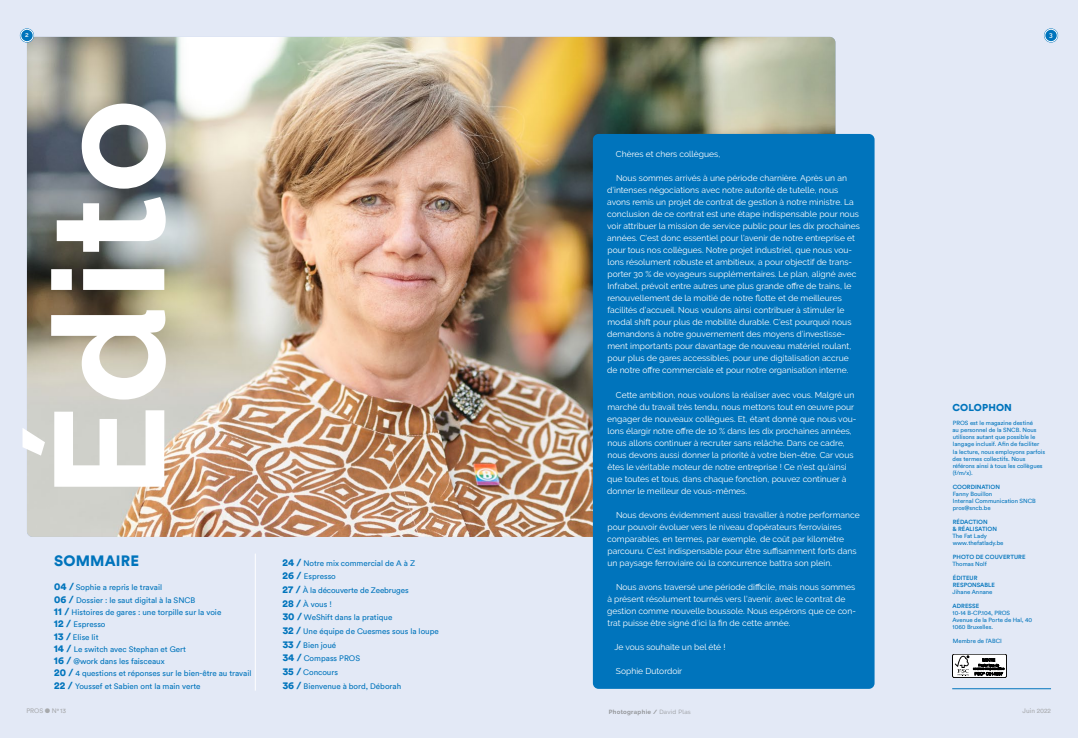
<style>
.page{position:relative;width:1078px;height:738px;background:#fff}
.page>*{position:absolute;margin:0;border:0;box-sizing:border-box;transform-origin:0 0}
.t1{font:700 154.9px "Raleway";letter-spacing:.025em;color:#fff}
.t2{font:900 15px "Circular";letter-spacing:.01em;color:#0074bc}
.t3{font:900 10px "Circular";letter-spacing:.01em;color:#0074bc}
.t4{font:8.5px/12px "Raleway";color:#fff}
.t5{font:8px/13.6px "Circular";color:#0074bc}
.t6{font:6.5px "Circular";color:#a7a9ac}
.t7{font:600 6.5px "Raleway";color:#fff}
.t8{font:6px/7px "Circular";color:#0074bc}
.t9{font:500 6px/7px "Circular";color:#0074bc}
.t10{font:700 6px "Raleway";letter-spacing:.05em;color:#939598}
.s1{font-weight:900;font-size:10px}
.s2{font-weight:400}
</style>
<div class="page">
<div style="left:0;top:0;width:1077px;height:737px;background:#e3e9f6"></div>
<img style="left:27px;top:37px;width:808px;height:499px">
<div style="left:592px;top:134px;width:282px;height:554px;background:#0074bc;border-radius:6px"></div>
<hr style="left:951px;top:687px;width:99px;height:1px;background:#0074bc">
<hr style="left:255px;top:553px;width:1px;height:137px;background:#fff">
<svg style="left:952px;top:653px;width:54px;height:24px"></svg>
<div style="left:952px;top:653px;width:54px;height:24px;border:1px solid #000;border-radius:2px"></div>
<svg style="left:954px;top:655px;width:49px;height:20px"></svg>
<svg style="left:20px;top:28px;width:14px;height:15px"></svg>
<svg style="left:1043px;top:28px;width:14px;height:15px"></svg>
<div style="left:21px;top:29px;width:12px;height:13px;border:1px solid #fff;border-radius:50%"></div>
<div style="left:1044px;top:29px;width:13px;height:13px;border:1px solid #fff;border-radius:50%"></div>
<p class="t7" style="left:25px;top:31px;width:5px">2</p>
<p class="t7" style="left:1048px;top:31px;width:5px">3</p>
<h1 class="t1" style="left:21px;top:498px;width:400px;rotate:-90deg">Édito</h1>
<h2 class="t2" style="left:54px;top:550px;width:86px">SOMMAIRE</h2>
<p class="t5" style="left:54px;top:581px;width:199px;line-height:12.3px"><span class="s1">04 /</span> Sophie a repris le travail<br><span class="s1">06 /</span> Dossier : le saut digital à la SNCB<br><span class="s1">11 /</span> Histoires de gares : une torpille sur la voie<br><span class="s1">12 /</span> Espresso<br><span class="s1">13 /</span> Elise lit<br><span class="s1">14 /</span> Le switch avec Stephan et Gert<br><span class="s1">16 /</span> @work dans les faisceaux<br><span class="s1">20 /</span> 4 questions et réponses sur le bien-être au travail<br><span class="s1">22 /</span> Youssef et Sabien ont la main verte</p>
<p class="t5" style="left:282px;top:555px;width:158px"><span class="s1">24 /</span> Notre mix commercial de A à Z<br><span class="s1">26 /</span> Espresso<br><span class="s1">27 /</span> À la découverte de Zeebruges<br><span class="s1">28 /</span> À vous !<br><span class="s1">30 /</span> WeShift dans la pratique<br><span class="s1">32 /</span> Une équipe de Cuesmes sous la loupe<br><span class="s1">33 /</span> Bien joué<br><span class="s1">34 /</span> Compass PROS<br><span class="s1">35 /</span> Concours<br><span class="s1">36 /</span> Bienvenue à bord, Déborah</p>
<p class="t4" style="left:615px;top:148px;width:106px">Chères et chers collègues,</p>
<p class="t4" style="left:607px;top:172px;width:254px;text-indent:9px">Nous sommes arrivés à une période charnière. Après un an d’intenses négociations avec notre autorité de tutelle, nous avons remis un projet de contrat de gestion à notre ministre. La conclusion de ce contrat est une étape indispensable pour nous voir attribuer la mission de service public pour les dix prochaines années. C’est donc essentiel pour l’avenir de notre entreprise et pour tous nos collègues. Notre projet industriel, que nous vou&shy;lons résolument robuste et ambitieux, a pour objectif de trans&shy;porter 30 % de voyageurs supplémentaires. Le plan, aligné avec Infrabel, prévoit entre autres une plus grande offre de trains, le renouvellement de la moitié de notre flotte et de meilleures facilités d’accueil. Nous voulons ainsi contribuer à stimuler le modal shift pour plus de mobilité durable. C’est pourquoi nous demandons à notre gouvernement des moyens d’investisse&shy;ment importants pour davantage de nouveau matériel roulant, pour plus de gares accessibles, pour une digitalisation accrue de notre offre commerciale et pour notre organisation interne.</p>
<p class="t4" style="left:607px;top:388px;width:250px;text-indent:9px">Cette ambition, nous voulons la réaliser avec vous. Malgré un marché du travail très tendu, nous mettons tout en œuvre pour engager de nouveaux collègues. Et, étant donné que nous vou&shy;lons élargir notre offre de 10 % dans les dix prochaines années, nous allons continuer à recruter sans relâche. Dans ce cadre, nous devons aussi donner la priorité à votre bien-être. Car vous êtes le véritable moteur de notre entreprise ! Ce n’est qu’ainsi que toutes et tous, dans chaque fonction, pouvez continuer à donner le meilleur de vous-mêmes.</p>
<p class="t4" style="left:607px;top:508px;width:254px;text-indent:9px">Nous devons évidemment aussi travailler à notre performance pour pouvoir évoluer vers le niveau d’opérateurs ferroviaires comparables, en termes, par exemple, de coût par kilomètre parcouru. C’est indispensable pour être suffisamment forts dans un paysage ferroviaire où la concurrence battra son plein.</p>
<p class="t4" style="left:607px;top:580px;width:250px;text-indent:9px">Nous avons traversé une période difficile, mais nous sommes à présent résolument tournés vers l’avenir, avec le contrat de gestion comme nouvelle boussole. Nous espérons que ce con&shy;trat puisse être signé d’ici la fin de cette année.</p>
<p class="t4" style="left:614px;top:640px;width:112px">Je vous souhaite un bel été !</p>
<p class="t4" style="left:615px;top:664px;width:68px">Sophie Dutordoir</p>
<p class="t3" style="left:952px;top:401px;width:61px">COLOPHON</p>
<p class="t8" style="left:952px;top:419px;width:94px">PROS est le magazine destiné<br>au personnel de la SNCB. Nous utilisons autant que possible le langage inclusif. Afin de faciliter<br>la lecture, nous employons parfois des termes collectifs. Nous référons ainsi à tous les collègues (f/m/x).</p>
<p class="t9" style="left:952px;top:482px;width:49px">COORDINATION</p>
<p class="t8" style="left:952px;top:489px;width:85px">Fanny Bouillon<br>Internal Communication SNCB pros@sncb.be</p>
<p class="t9" style="left:952px;top:517px;width:46px">RÉDACTION<br>&amp; RÉALISATION</p>
<p class="t8" style="left:952px;top:531px;width:53px">The Fat Lady www.thefatlady.be</p>
<p class="t9" style="left:952px;top:552px;width:74px">PHOTO DE COUVERTURE</p>
<p class="t8" style="left:952px;top:559px;width:36px">Thomas Nolf</p>
<p class="t9" style="left:952px;top:573px;width:44px">ÉDITEUR<br>RESPONSABLE</p>
<p class="t8" style="left:952px;top:587px;width:42px">Jihane Annane</p>
<p class="t9" style="left:952px;top:601px;width:28px">ADRESSE</p>
<p class="t8" style="left:952px;top:608px;width:81px">10-14 B-CP.104, PROS<br>Avenue de la Porte de Hal, 40<br>1060 Bruxelles.</p>
<p class="t8" style="left:952px;top:636px;width:51px">Membre de l’ABCI</p>
<p class="t6" style="left:26px;top:706px;width:41px">PROS ● N°13</p>
<p class="t6" style="left:1022px;top:706px;width:30px">Juin 2022</p>
<p class="t10" style="left:608px;top:707px;width:83px">Photographie / <span class="s2">David Plas</span></p>
</div>
